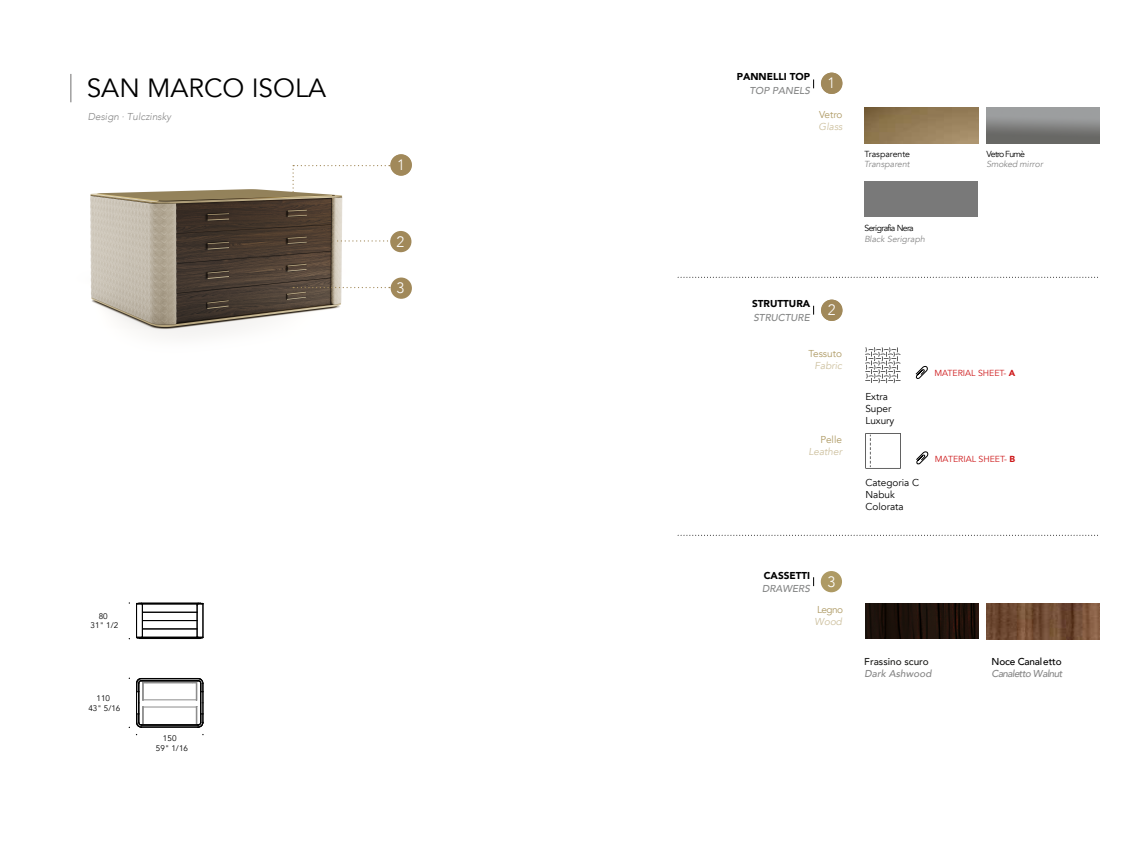
<style>
.page{position:relative;width:1134px;height:851px;background:#fff}
.page>*{position:absolute;margin:0;border:0;box-sizing:border-box;transform-origin:0 0}
.t1{font:26.25px "Avenir";color:#000}
.t2{font:300 15px "Avenir";color:#fff}
.t3{font:900 10px/13.5px "Avenir";color:#000}
.t4{font:10px/12px "Avenir";color:#000}
.t5{font:10px "Avenir";color:#ae9a64}
.t6{font:italic 10px "Avenir";color:#cdc09e}
.t7{font:italic 300 10px "Avenir";color:#878787}
.t8{font:italic 500 10px "Avenir";letter-spacing:-.06em;color:#878787}
.t9{font:500 10px "Avenir";letter-spacing:-.02em;color:#000}
.t10{font:500 10px "Avenir";color:#1d1d1b}
.t11{font:italic 500 10px "Avenir";color:#868686}
.t12{font:italic 500 10px "Avenir";color:#858686}
.t13{font:8.75px "Avenir";color:#cd1719}
.t14{font:italic 8.75px "Avenir";color:#878787}
.t15{font:8.75px "Avenir";letter-spacing:-.075em;color:#000}
.t16{font:italic 8.75px "Avenir";letter-spacing:-.02em;color:#878787}
.t17{font:8.75px "Avenir";color:#000}
.t18{font:8.12px/9.8px "Avenir";color:#000;text-align:center}
.s1{font-weight:500;font-style:italic;color:#858686}
.s2{font-weight:900}
</style>
<div class="page">
<img style="left:865px;top:107px;width:113px;height:36px">
<div style="left:865px;top:181px;width:113px;height:36px;background:#797979"></div>
<img style="left:986px;top:107px;width:114px;height:36px">
<img style="left:90px;top:168px;width:301px;height:169px">
<svg style="left:71px;top:74px;width:1px;height:28px"></svg>
<div style="left:821px;top:571px;width:21px;height:21px;background:#ae9a64;border-radius:50%"></div>
<svg style="left:678px;top:277px;width:420px;height:1px"></svg>
<svg style="left:678px;top:534px;width:420px;height:1px"></svg>
<div style="left:821px;top:73px;width:21px;height:21px;background:#a1895a;border-radius:50%"></div>
<div style="left:821px;top:299px;width:21px;height:22px;background:#a1895a;border-radius:50%"></div>
<svg style="left:916px;top:451px;width:13px;height:14px"></svg>
<svg style="left:865px;top:433px;width:36px;height:35px"></svg>
<svg style="left:915px;top:365px;width:13px;height:14px"></svg>
<svg style="left:865px;top:347px;width:36px;height:36px"></svg>
<img style="left:986px;top:603px;width:114px;height:36px">
<img style="left:865px;top:603px;width:113px;height:35px">
<div style="left:390px;top:154px;width:22px;height:21px;background:#a1895a;border-radius:50%"></div>
<svg style="left:292px;top:165px;width:98px;height:29px"></svg>
<div style="left:390px;top:231px;width:21px;height:21px;background:#a1895a;border-radius:50%"></div>
<svg style="left:337px;top:240px;width:54px;height:1px"></svg>
<div style="left:391px;top:277px;width:21px;height:22px;background:#a1895a;border-radius:50%"></div>
<svg style="left:293px;top:287px;width:97px;height:1px"></svg>
<hr style="left:142px;top:612px;width:55px;height:1px;background:#000">
<hr style="left:142px;top:620px;width:55px;height:1px;background:#000">
<hr style="left:142px;top:628px;width:55px;height:1px;background:#000">
<hr style="left:141px;top:638px;width:57px;height:1px;background:#000">
<hr style="left:141px;top:603px;width:57px;height:1px;background:#000">
<hr style="left:141px;top:637px;width:57px;height:1px;background:#000">
<svg style="left:136px;top:603px;width:7px;height:36px"></svg>
<svg style="left:197px;top:603px;width:7px;height:36px"></svg>
<svg style="left:136px;top:678px;width:68px;height:57px"></svg>
<h1 class="t1" style="left:87px;top:73px;width:241px">SAN MARCO ISOLA</h1>
<p class="t7" style="left:88px;top:110px;width:85px">Design ∙ Tulczinsky</p>
<h2 class="t2" style="left:397px;top:156px;width:9px">1</h2>
<h2 class="t2" style="left:396px;top:232px;width:9px">2</h2>
<h2 class="t2" style="left:396px;top:279px;width:9px">3</h2>
<p class="t18" style="left:91px;top:611px;width:29px">80<br>31" 1/2</p>
<p class="t18" style="left:88px;top:693px;width:34px">110<br>43" 5/16</p>
<p class="t18" style="left:156px;top:733px;width:34px">150<br>59" 1/16</p>
<p class="t3" style="left:749px;top:70px;width:88px;text-indent:-13px">PANNELLI TOP<br><span class="s1">TOP PANELS</span> <sup>1</sup></p>
<p class="t5" style="left:819px;top:109px;width:25px">Vetro</p>
<p class="t6" style="left:819px;top:121px;width:25px">Glass</p>
<p class="t17" style="left:865px;top:149px;width:47px">Trasparente</p>
<p class="t14" style="left:864px;top:159px;width:47px">Transparent</p>
<p class="t15" style="left:864px;top:222px;width:51px">Serigrafia Nera</p>
<p class="t14" style="left:865px;top:233px;width:62px">Black Serigraph</p>
<p class="t15" style="left:986px;top:149px;width:40px">Vetro Fumè</p>
<p class="t16" style="left:986px;top:159px;width:58px">Smoked mirror</p>
<p class="t3" style="left:752px;top:297px;width:85px">STRUTTURA<br><span class="s1">STRUCTURE</span> <sup>2</sup></p>
<p class="t5" style="left:808px;top:348px;width:35px">Tessuto</p>
<p class="t6" style="left:814px;top:360px;width:29px">Fabric</p>
<p class="t5" style="left:820px;top:433px;width:23px">Pelle</p>
<p class="t6" style="left:808px;top:445px;width:35px">Leather</p>
<p class="t4" style="left:865px;top:391px;width:31px">Extra<br>Super<br>Luxury</p>
<p class="t4" style="left:865px;top:476px;width:55px">Categoria C<br>Nabuk</p>
<p class="t4" style="left:865px;top:501px;width:40px">Colorata</p>
<p class="t13" style="left:934px;top:368px;width:82px">MATERIAL SHEET- <span class="s2">A</span></p>
<p class="t13" style="left:935px;top:453px;width:82px">MATERIAL SHEET- <span class="s2">B</span></p>
<p class="t3" style="left:764px;top:568px;width:48px">CASSETTI</p>
<p class="t12" style="left:762px;top:582px;width:49px">DRAWERS</p>
<h2 class="t2" style="left:827px;top:572px;width:9px">3</h2>
<p class="t5" style="left:817px;top:603px;width:27px">Legno</p>
<p class="t6" style="left:815px;top:615px;width:29px">Wood</p>
<p class="t10" style="left:864px;top:652px;width:66px">Frassino scuro</p>
<p class="t11" style="left:864px;top:667px;width:68px">Dark Ashwood</p>
<p class="t9" style="left:991px;top:652px;width:72px">Noce Canaletto</p>
<p class="t8" style="left:991px;top:667px;width:72px">Canaletto Walnut</p>
</div>
